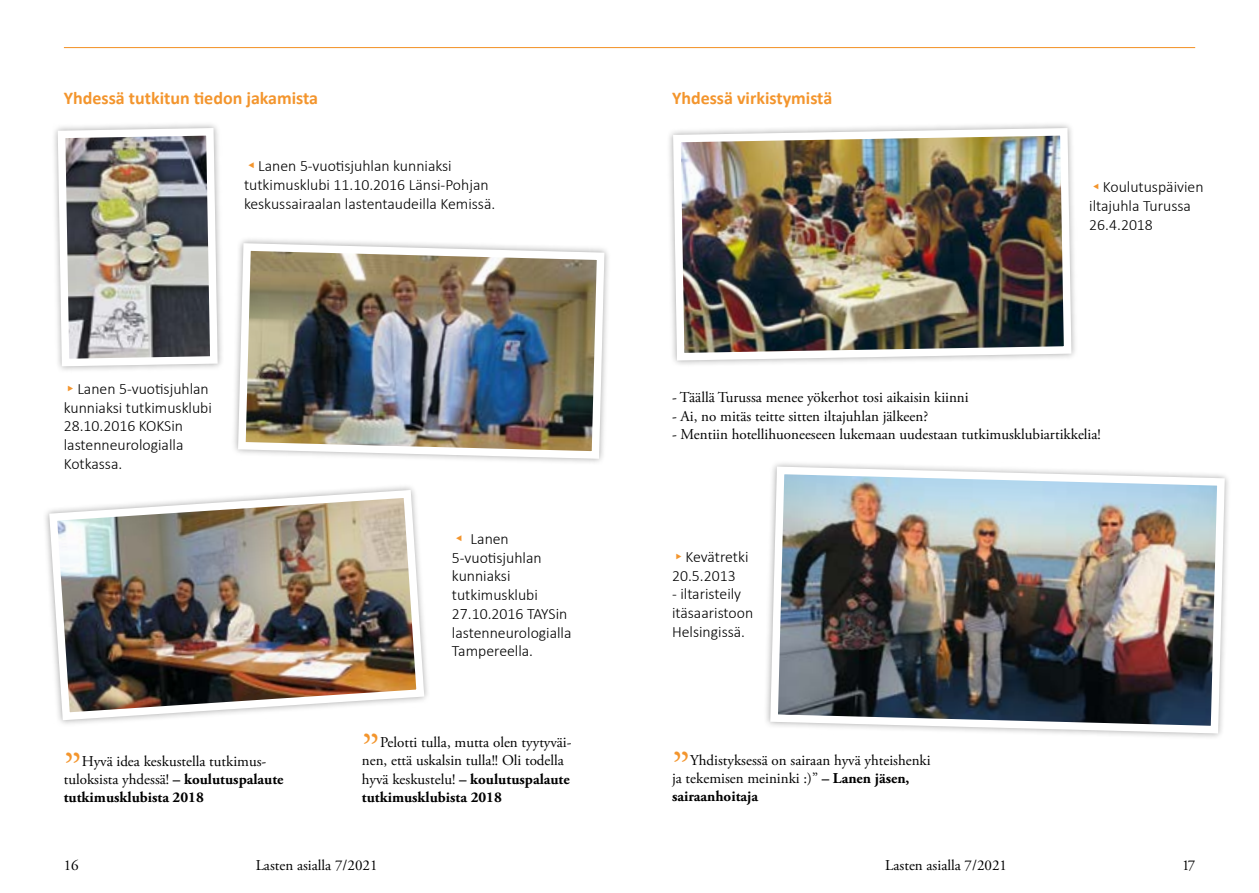
<style>
.page{position:relative;width:1259px;height:893px;background:#fff}
.page>*{position:absolute;margin:0;border:0;box-sizing:border-box;transform-origin:0 0}
.t1{font:45px "Adobe Garamond Pro";color:#f3952d}
.t2{font:700 18px "Calibri";color:#f3952d}
.t3{font:300 15.75px/18.8px "Calibri";color:#000}
.t4{font:15px/18.3px "Adobe Garamond Pro";color:#000}
.s1{color:#f3952d}
.s2{font-weight:700}
</style>
<div class="page">
<hr style="left:64px;top:47px;width:1131px;height:1px;background:#f3952d">
<img style="left:54px;top:124px;width:167px;height:246px">
<img style="left:234px;top:239px;width:374px;height:224px">
<img style="left:45px;top:486px;width:383px;height:238px">
<img style="left:669px;top:124px;width:406px;height:240px">
<img style="left:766px;top:463px;width:462px;height:274px">
<p class="t2" style="left:64px;top:85px;width:256px">Yhdessä tutkitun tiedon jakamista</p>
<p class="t2" style="left:672px;top:85px;width:162px">Yhdessä virkistymistä</p>
<p class="t3" style="left:244px;top:157px;width:253px"><span class="s1">◂</span>Lanen 5-vuotisjuhlan kunniaksi tutkimusklubi 11.10.2016 Länsi-Pohjan keskussairaalan lastentaudeilla Kemissä.</p>
<p class="t3" style="left:1089px;top:178px;width:116px"><span class="s1">◂</span>Koulutuspäivien iltajuhla Turussa<br>26.4.2018</p>
<p class="t3" style="left:64px;top:379px;width:150px"><span class="s1">▸</span>Lanen 5-vuotisjuhlan kunniaksi tutkimusklubi<br>28.10.2016 KOKSin lastenneurologialla<br>Kotkassa.</p>
<h1 class="t1" style="left:64px;top:742px;width:20px">”</h1>
<p class="t4" style="left:64px;top:752px;width:221px;text-indent:18px">Hyvä idea keskustella tutkimus&shy;tuloksista yhdessä! <span class="s2">– koulutuspalaute tutkimusklubista 2018</span></p>
<p class="t3" style="left:452px;top:529px;width:121px"><span class="s1">◂</span> Lanen<br>5-vuotisjuhlan kunniaksi tutkimusklubi<br>27.10.2016 TAYSin lastenneurologialla<br>Tampereella.</p>
<h1 class="t1" style="left:362px;top:724px;width:20px">”</h1>
<p class="t4" style="left:362px;top:734px;width:211px;text-indent:18px">Pelotti tulla, mutta olen tyytyväi&shy;nen, että uskalsin tulla!! Oli todella hyvä keskustelu! <span class="s2">– koulutuspalaute tutkimusklubista 2018</span></p>
<p class="t4" style="left:672px;top:389px;width:298px">- Täällä Turussa menee yökerhot tosi aikaisin kiinni</p>
<p class="t4" style="left:672px;top:407px;width:258px">- Ai, no mitäs teitte sitten iltajuhlan jälkeen?</p>
<p class="t4" style="left:672px;top:426px;width:430px">- Mentiin hotellihuoneeseen lukemaan uudestaan tutkimusklubiartikkelia!</p>
<p class="t3" style="left:672px;top:547px;width:78px"><span class="s1">▸</span>Kevätretki<br>20.5.2013</p>
<p class="t3" style="left:672px;top:585px;width:83px">- iltaristeily itäsaaristoon<br>Helsingissä.</p>
<h1 class="t1" style="left:672px;top:741px;width:20px">”</h1>
<p class="t4" style="left:672px;top:751px;width:260px;text-indent:18px">Yhdistyksessä on sairaan hyvä yhteishenki ja tekemisen meininki :)” <span class="s2">– Lanen jäsen, sairaanhoitaja</span></p>
<p class="t4" style="left:64px;top:857px;width:16px">16</p>
<p class="t4" style="left:256px;top:857px;width:123px">Lasten asialla 7/2021</p>
<p class="t4" style="left:885px;top:857px;width:123px">Lasten asialla 7/2021</p>
<p class="t4" style="left:1182px;top:857px;width:14px">17</p>
</div>
